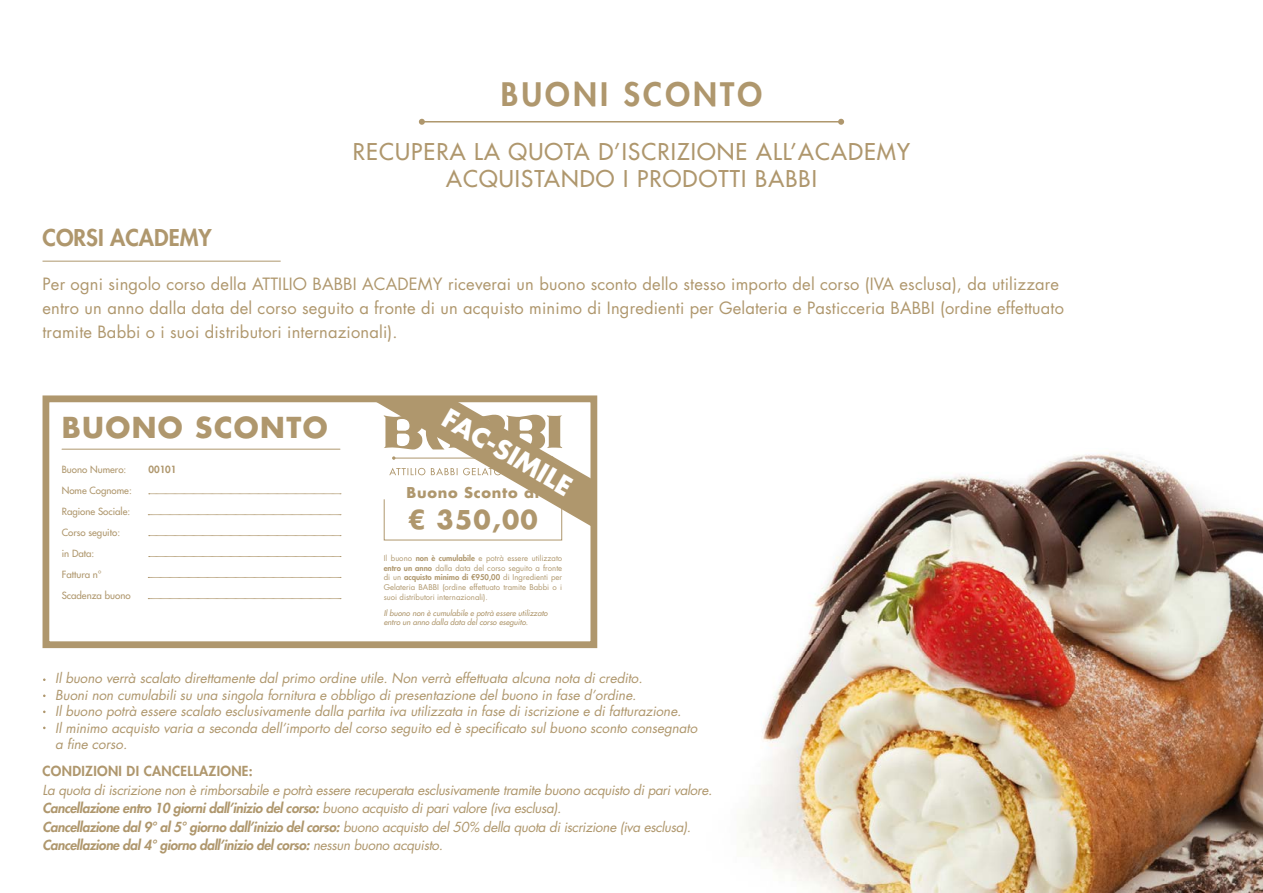
<style>
.page{position:relative;width:1263px;height:893px;background:#fff}
.page>*{position:absolute;margin:0;border:0;box-sizing:border-box;transform-origin:0 0}
.t1{font:800 31.5px "Futura Std";letter-spacing:.1em;color:#af976d}
.t2{font:700 28.05px "Futura Std";letter-spacing:.05em;color:#af976d}
.t3{font:700 25.8px "Futura Std";color:#fff}
.t4{font:700 25.2px "Futura Std";color:#af976d}
.t5{font:500 22.5px/27px "Futura Std";letter-spacing:.05em;color:#af976d;text-align:center}
.t6{font:800 22.5px "Futura Std";color:#af976d}
.t7{font:16.5px/24px "Futura Std";letter-spacing:.01em;color:#af976d}
.t8{font:700 14.55px "Futura Std";letter-spacing:.05em;color:#af976d}
.t9{font:italic 13.5px/16.5px "Futura Std";letter-spacing:-.005em;color:#af976d}
.t10{font:italic 13.5px/18.6px "Futura Std";letter-spacing:-.025em;color:#af976d}
.t11{font:800 13.5px "Futura Std";letter-spacing:.025em;color:#af976d}
.t12{font:500 9.75px/21px "Futura Std";color:#af976d}
.t13{font:800 9.75px "Futura Std";color:#af976d}
.t14{font:7.8px/9.8px "Futura Std";color:#af976d;text-align:justify}
.t15{font:italic 500 7.8px/9.8px "Futura Std";color:#af976d}
.s1{font-weight:800}
</style>
<div class="page">
<img style="left:741px;top:453px;width:522px;height:440px">
<hr style="left:43px;top:261px;width:238px;height:1px;background:#af976d">
<hr style="left:422px;top:121px;width:419px;height:2px;background:#af976d">
<svg style="left:419px;top:119px;width:6px;height:6px"></svg>
<svg style="left:838px;top:119px;width:6px;height:6px"></svg>
<div style="left:43px;top:395px;width:554px;height:253px;border:7px solid #af976d"></div>
<svg style="left:371px;top:399px;width:222px;height:129px"></svg>
<svg style="left:149px;top:493px;width:192px;height:1px"></svg>
<svg style="left:149px;top:556px;width:192px;height:1px"></svg>
<svg style="left:149px;top:535px;width:192px;height:1px"></svg>
<hr style="left:62px;top:449px;width:278px;height:1px;background:#af976d">
<svg style="left:148px;top:514px;width:193px;height:1px"></svg>
<svg style="left:148px;top:577px;width:193px;height:1px"></svg>
<svg style="left:148px;top:598px;width:193px;height:1px"></svg>
<h1 class="t1" style="left:501px;top:74px;width:263px">BUONI SCONTO</h1>
<h3 class="t5" style="left:353px;top:138px;width:559px">RECUPERA LA QUOTA D’ISCRIZIONE ALL’ACADEMY<br>ACQUISTANDO I PRODOTTI BABBI</h3>
<h3 class="t6" style="left:43px;top:223px;width:171px">CORSI ACADEMY</h3>
<p class="t7" style="left:43px;top:272px;width:1023px">Per ogni singolo corso della ATTILIO BABBI ACADEMY riceverai un buono sconto dello stesso importo del corso (IVA esclusa), da utilizzare entro un anno dalla data del corso seguito a fronte di un acquisto minimo di Ingredienti per Gelateria e Pasticceria BABBI (ordine effettuato tramite Babbi o i suoi distributori internazionali).</p>
<h2 class="t2" style="left:62px;top:409px;width:267px">BUONO SCONTO</h2>
<p class="t12" style="left:62px;top:459px;width:66px">Buono Numero:</p>
<p class="t13" style="left:148px;top:463px;width:29px">00101</p>
<p class="t12" style="left:62px;top:480px;width:72px">Nome Cognome:</p>
<h3 class="t3" style="left:453px;top:401px;width:146px;rotate:30deg">FAC-SIMILE</h3>
<p class="t8" style="left:407px;top:483px;width:134px">Buono Sconto di</p>
<p class="t12" style="left:62px;top:501px;width:70px">Ragione Sociale:<br>Corso seguito:<br>in Data:<br>Fattura n°<br>Scadenza buono</p>
<h3 class="t4" style="left:408px;top:503px;width:131px">€ 350,00</h3>
<p class="t14" style="left:384px;top:553px;width:180px">Il buono <span class="s1">non è cumulabile</span> e potrà essere utilizzato <span class="s1">entro un anno</span> dalla data del corso seguito a fronte di un <span class="s1">acquisto minimo di €950,00</span> di Ingredienti per Gelateria BABBI (ordine effettuato tramite Babbi o i suoi distributori internazionali).</p>
<p class="t15" style="left:384px;top:608px;width:166px">Il buono non è cumulabile e potrà essere utilizzato entro un anno dalla data del corso eseguito.</p>
<p class="t9" style="left:55px;top:670px;width:644px">Il buono verrà scalato direttamente dal primo ordine utile. Non verrà effettuata alcuna nota di credito.<br>Buoni non cumulabili su una singola fornitura e obbligo di presentazione del buono in fase d’ordine.<br>Il buono potrà essere scalato esclusivamente dalla partita iva utilizzata in fase di iscrizione e di fatturazione.<br>Il minimo acquisto varia a seconda dell’importo del corso seguito ed è specificato sul buono sconto consegnato a fine corso.</p>
<p class="t11" style="left:43px;top:762px;width:212px">CONDIZIONI DI CANCELLAZIONE:</p>
<p class="t10" style="left:43px;top:780px;width:671px">La quota di iscrizione non è rimborsabile e potrà essere recuperata esclusivamente tramite buono acquisto di pari valore.<br><span class="s1">Cancellazione entro 10 giorni dall’inizio del corso:</span> buono acquisto di pari valore (iva esclusa).<br><span class="s1">Cancellazione dal 9° al 5° giorno dall’inizio del corso:</span> buono acquisto del 50% della quota di iscrizione (iva esclusa).<br><span class="s1">Cancellazione dal 4° giorno dall’inizio del corso:</span> nessun buono acquisto.</p>
</div>
